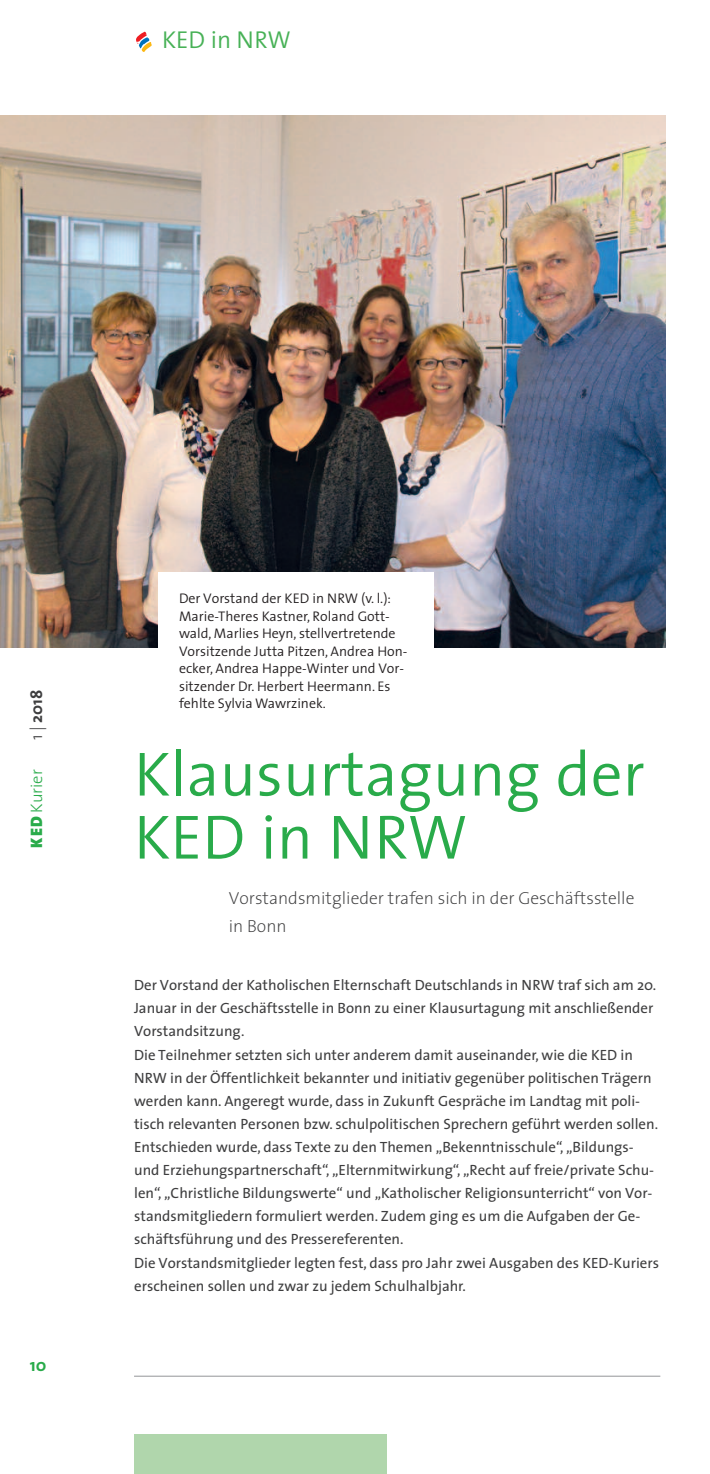
<style>
.page{position:relative;width:710px;height:1474px;background:#fff}
.page>*{position:absolute;margin:0;border:0;box-sizing:border-box;transform-origin:0 0}
.t1{font:300 63px/63px "The Sans";color:#29ab4a}
.t2{font:300 24.5px "The Sans";color:#47b156}
.t3{font:200 17.5px/28px "The Sans";color:#3e3e3f}
.t4{font:700 17.5px "The Sans";color:#29ab4a}
.t5{font:300 16.62px "The Sans";color:#29ab4a}
.t6{font:700 16.62px "The Sans";color:#3e3e3f}
.t7{font:14.88px/23.1px "The Sans";color:#3e3e3f}
.t8{font:300 14px/17.5px "The Sans";color:#231f20}
.s1{font-weight:300}
.s2{font-weight:900}
</style>
<div class="page">
<hr style="left:134px;top:1375px;width:526px;height:1px;background:#939598">
<div style="left:134px;top:1434px;width:252px;height:39px;background:#b0d6ac"></div>
<img style="left:0;top:116px;width:665px;height:531px">
<div style="left:158px;top:572px;width:275px;height:166px;background:#fff"></div>
<svg style="left:136px;top:32px;width:16px;height:20px"></svg>
<h2 class="t2" style="left:162px;top:32px;width:130px">KED in NRW</h2>
<p class="t6" style="left:30px;top:740px;width:52px;rotate:-90deg"><span class="s1">1 |</span> 2018</p>
<p class="t5" style="left:30px;top:847px;width:80px;rotate:-90deg"><span class="s2">KED</span> Kurier</p>
<p class="t4" style="left:30px;top:1357px;width:18px">10</p>
<p class="t8" style="left:179px;top:591px;width:230px">Der Vorstand der KED in NRW (v. l.):<br>Marie-Theres Kastner, Roland Gott&shy;wald, Marlies Heyn, stellvertretende Vorsitzende Jutta Pitzen, Andrea Hon&shy;ecker, Andrea Happe-Winter und Vor&shy;sitzender Dr. Herbert Heermann. Es fehlte Sylvia Wawrzinek.</p>
<h1 class="t1" style="left:134px;top:750px;width:512px">Klausurtagung der<br>KED in NRW</h1>
<p class="t3" style="left:229px;top:885px;width:407px">Vorstandsmitglieder trafen sich in der Geschäftsstelle in Bonn</p>
<p class="t7" style="left:134px;top:975px;width:526px">Der Vorstand der Katholischen Elternschaft Deutschlands in NRW traf sich am 20.<br>Januar in der Geschäftsstelle in Bonn zu einer Klausurtagung mit anschließender Vorstandsitzung.<br>Die Teilnehmer setzten sich unter anderem damit auseinander, wie die KED in NRW in der Öffentlichkeit bekannter und initiativ gegenüber politischen Trägern werden kann. Angeregt wurde, dass in Zukunft Gespräche im Landtag mit poli&shy;tisch relevanten Personen bzw. schulpolitischen Sprechern geführt werden sollen.<br>Entschieden wurde, dass Texte zu den Themen „Bekenntnisschule“, „Bildungs&shy;und Erziehungspartnerschaft“, „Elternmitwirkung“, „Recht auf freie/private Schu&shy;len“, „Christliche Bildungswerte“ und „Katholischer Religionsunterricht“ von Vor&shy;standsmitgliedern formuliert werden. Zudem ging es um die Aufgaben der Ge&shy;schäftsführung und des Pressereferenten.<br>Die Vorstandsmitglieder legten fest, dass pro Jahr zwei Ausgaben des KED-Kuriers erscheinen sollen und zwar zu jedem Schulhalbjahr.</p>
</div>
